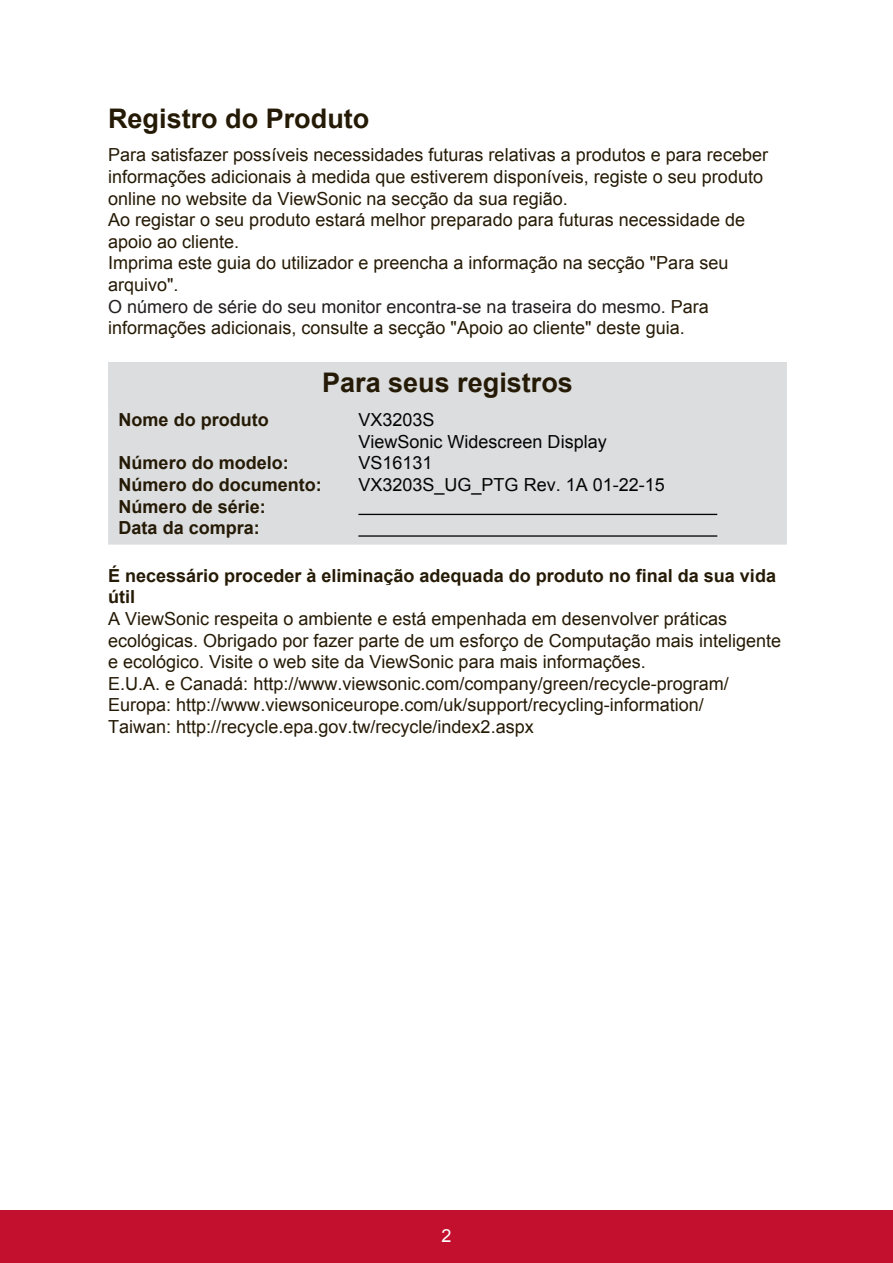
<style>
.page{position:relative;width:893px;height:1263px;background:#fff}
.page>*{position:absolute;margin:0;border:0;box-sizing:border-box;transform-origin:0 0}
.t1{font:700 27px "Arial";color:#251a05}
.t2{font:18px/21.6px "Arial";color:#251a05}
.t3{font:700 18px/21.6px "Arial";color:#251a05}
.t4{font:18px/21.6px "Arial";color:#040503}
.t5{font:18px "Arial";color:#fff}
.s1{color:#231f20}
</style>
<div class="page">
<div style="left:0;top:1210px;width:892px;height:53px;background:#c3102f"></div>
<div style="left:108px;top:362px;width:678px;height:40px;background:#dcdddf"></div>
<div style="left:108px;top:402px;width:678px;height:142px;background:#dcdddf"></div>
<hr style="left:358px;top:514px;width:359px;height:1px;background:#040503">
<hr style="left:358px;top:535px;width:359px;height:1px;background:#040503">
<h1 class="t1" style="left:108px;top:100px;width:263px">Registro do Produto</h1>
<p class="t2" style="left:108px;top:144px;width:661px">Para satisfazer possíveis necessidades futuras relativas a produtos e para receber informações adicionais à medida que estiverem disponíveis, registe o seu produto online no website da ViewSonic na secção da sua região.<br>Ao registar o seu produto estará melhor preparado para futuras necessidade de apoio ao cliente.<br>Imprima este guia do utilizador e preencha a informação na secção "Para seu arquivo".<br><span class="s1">O número de série do seu monitor encontra-se na traseira do mesmo.</span> Para informações adicionais, consulte a secção "Apoio ao cliente" deste guia.</p>
<h1 class="t1" style="left:322px;top:364px;width:252px">Para seus registros</h1>
<p class="t3" style="left:118px;top:409px;width:151px">Nome do produto</p>
<p class="t3" style="left:118px;top:453px;width:205px">Número do modelo:<br>Número do documento:<br>Número de série:<br>Data da compra:</p>
<p class="t4" style="left:358px;top:409px;width:308px">VX3203S<br>ViewSonic Widescreen Display<br>VS16131<br>VX3203S_UG_PTG Rev. 1A 01-22-15</p>
<p class="t3" style="left:108px;top:565px;width:669px">É necessário proceder à eliminação adequada do produto no final da sua vida útil</p>
<p class="t2" style="left:108px;top:608px;width:674px">A ViewSonic respeita o ambiente e está empenhada em desenvolver práticas ecológicas. Obrigado por fazer parte de um esforço de Computação mais inteligente e ecológico. Visite o web site da ViewSonic para mais informações.<br>E.U.A. e Canadá: http://www.viewsonic.com/company/green/recycle-program/ Europa: http://www.viewsoniceurope.com/uk/support/recycling-information/<br>Taiwan: http://recycle.epa.gov.tw/recycle/index2.aspx</p>
<p class="t5" style="left:441px;top:1223px;width:12px">2</p>
</div>
